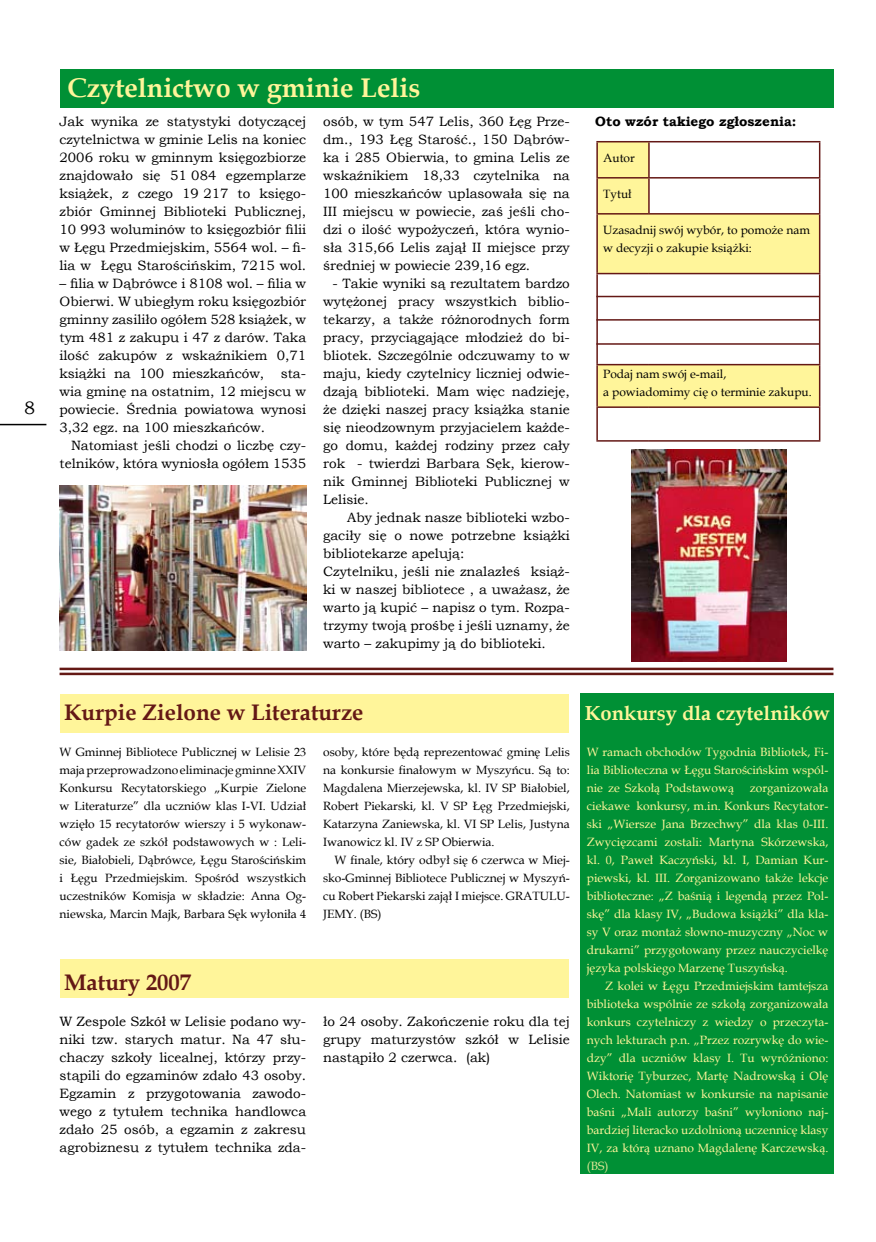
<style>
.page{position:relative;width:876px;height:1242px;background:#fff}
.page>*{position:absolute;margin:0;border:0;box-sizing:border-box;transform-origin:0 0}
.t1{font:700 27px "Book Antiqua";color:#fff59a}
.t2{font:700 22.5px "Book Antiqua";color:#641815}
.t3{font:700 20.25px "Book Antiqua";color:#fff59a}
.t4{font:13.5px/18px "Bookman Old Style";color:#000;text-align:justify}
.t5{font:700 13.5px "Bookman Old Style";color:#000}
.t6{font:12px/18px "Book Antiqua";color:#fff59a;text-align:justify}
.t7{font:12px/18px "Book Antiqua";color:#000;text-align:justify}
.t8{font:12px "Book Antiqua";color:#e7e998}
</style>
<div class="page">
<hr style="left:0;top:424px;width:46px;height:1px;background:#000">
<div style="left:580px;top:693px;width:253px;height:481px;background:#009035"></div>
<div style="left:60px;top:694px;width:509px;height:38px;background:#fff59a"></div>
<div style="left:60px;top:959px;width:509px;height:39px;background:#fff59a"></div>
<div style="left:60px;top:69px;width:773px;height:38px;background:#009035"></div>
<div style="left:597px;top:142px;width:52px;height:36px;background:#fff59a"></div>
<svg style="left:598px;top:179px;width:221px;height:227px"></svg>
<hr style="left:596px;top:179px;width:2px;height:34px;background:#641815">
<hr style="left:648px;top:179px;width:2px;height:34px;background:#641815">
<hr style="left:819px;top:179px;width:1px;height:34px;background:#641815">
<hr style="left:596px;top:213px;width:53px;height:2px;background:#641815">
<hr style="left:596px;top:215px;width:2px;height:58px;background:#641815">
<hr style="left:649px;top:213px;width:171px;height:2px;background:#641815">
<hr style="left:819px;top:215px;width:1px;height:58px;background:#641815">
<hr style="left:596px;top:273px;width:53px;height:1px;background:#641815">
<hr style="left:596px;top:274px;width:2px;height:90px;background:#641815">
<hr style="left:649px;top:273px;width:171px;height:1px;background:#641815">
<hr style="left:819px;top:274px;width:1px;height:90px;background:#641815">
<hr style="left:596px;top:364px;width:53px;height:1px;background:#641815">
<hr style="left:596px;top:365px;width:2px;height:41px;background:#641815">
<hr style="left:649px;top:364px;width:171px;height:1px;background:#641815">
<hr style="left:819px;top:365px;width:1px;height:41px;background:#641815">
<hr style="left:596px;top:406px;width:53px;height:2px;background:#641815">
<hr style="left:596px;top:408px;width:2px;height:32px;background:#641815">
<hr style="left:649px;top:406px;width:171px;height:2px;background:#641815">
<hr style="left:819px;top:408px;width:1px;height:32px;background:#641815">
<hr style="left:596px;top:440px;width:53px;height:1px;background:#641815">
<hr style="left:649px;top:440px;width:171px;height:1px;background:#641815">
<hr style="left:596px;top:141px;width:53px;height:1px;background:#641815">
<hr style="left:596px;top:142px;width:2px;height:35px;background:#641815">
<hr style="left:649px;top:141px;width:171px;height:1px;background:#641815">
<hr style="left:648px;top:142px;width:2px;height:35px;background:#641815">
<hr style="left:819px;top:142px;width:1px;height:35px;background:#641815">
<hr style="left:596px;top:177px;width:53px;height:2px;background:#641815">
<hr style="left:649px;top:177px;width:171px;height:2px;background:#641815">
<hr style="left:596px;top:296px;width:223px;height:1px;background:#641815">
<hr style="left:596px;top:319px;width:223px;height:2px;background:#641815">
<hr style="left:596px;top:343px;width:223px;height:2px;background:#641815">
<img style="left:60px;top:486px;width:246px;height:164px">
<img style="left:631px;top:449px;width:156px;height:212px">
<hr style="left:60px;top:667px;width:773px;height:3px;background:#641815">
<hr style="left:60px;top:672px;width:773px;height:3px;background:#641815">
<h1 class="t1" style="left:67px;top:70px;width:355px">Czytelnictwo w gminie Lelis</h1>
<p class="t4" style="left:60px;top:112px;width:248px">Jak wynika ze statystyki dotyczącej czytelnictwa w gminie Lelis na koniec 2006 roku w gminnym księgozbiorze znajdowało się 51 084 egzemplarze książek, z czego 19 217 to księgo&shy;zbiór Gminnej Biblioteki Publicznej, 10 993 woluminów to księgozbiór filii w Łęgu Przedmiejskim, 5564 wol. – fi&shy;lia w Łęgu Starościńskim, 7215 wol.</p>
<p class="t4" style="left:60px;top:274px;width:248px">– filia w Dąbrówce i 8108 wol. – filia w Obierwi. W ubiegłym roku księgozbiór gminny zasiliło ogółem 528 książek, w tym 481 z zakupu i 47 z darów. Taka ilość zakupów z wskaźnikiem 0,71 książki na 100 mieszkańców, sta&shy;wia gminę na ostatnim, 12 miejscu w powiecie. Średnia powiatowa wynosi 3,32 egz. na 100 mieszkańców.</p>
<p class="t4" style="left:60px;top:436px;width:248px;text-align:right">Natomiast jeśli chodzi o liczbę czy&shy;telników, która wyniosła ogółem 1535</p>
<p class="t4" style="left:323px;top:112px;width:248px">osób, w tym 547 Lelis, 360 Łęg Prze&shy;dm., 193 Łęg Starość., 150 Dąbrów&shy;ka i 285 Obierwia, to gmina Lelis ze wskaźnikiem 18,33 czytelnika na 100 mieszkańców uplasowała się na III miejscu w powiecie, zaś jeśli cho&shy;dzi o ilość wypożyczeń, która wynio&shy;sła 315,66 Lelis zajął II miejsce przy średniej w powiecie 239,16 egz.</p>
<p class="t4" style="left:323px;top:274px;width:248px;text-indent:9px">- Takie wyniki są rezultatem bardzo wytężonej pracy wszystkich biblio&shy;tekarzy, a także różnorodnych form pracy, przyciągające młodzież do bi&shy;bliotek. Szczególnie odczuwamy to w maju, kiedy czytelnicy liczniej odwie&shy;dzają biblioteki. Mam więc nadzieję, że dzięki naszej pracy książka stanie się nieodzownym przyjacielem każde&shy;go domu, każdej rodziny przez cały rok - twierdzi Barbara Sęk, kierow&shy;nik Gminnej Biblioteki Publicznej w Lelisie.</p>
<p class="t4" style="left:323px;top:508px;width:248px;text-align:left;text-indent:24px">Aby jednak nasze biblioteki wzbo&shy;gaciły się o nowe potrzebne książki bibliotekarze apelują:<br>Czytelniku, jeśli nie znalazłeś książ&shy;ki w naszej bibliotece , a uważasz, że warto ją kupić – napisz o tym. Rozpa&shy;trzymy twoją prośbę i jeśli uznamy, że warto – zakupimy ją do biblioteki.</p>
<p class="t5" style="left:595px;top:112px;width:203px">Oto wzór takiego zgłoszenia:</p>
<p class="t7" style="left:603px;top:149px;width:33px">Autor</p>
<p class="t7" style="left:603px;top:185px;width:30px">Tytuł</p>
<p class="t7" style="left:603px;top:221px;width:208px">Uzasadnij swój wybór, to pomoże nam w decyzji o zakupie książki:</p>
<p class="t7" style="left:603px;top:365px;width:210px">Podaj nam swój e-mail,<br>a powiadomimy cię o terminie zakupu.</p>
<h2 class="t2" style="left:64px;top:697px;width:301px">Kurpie Zielone w Literaturze</h2>
<p class="t7" style="left:60px;top:743px;width:248px">W Gminnej Bibliotece Publicznej w Lelisie 23 maja przeprowadzono eliminacje gminne XXIV Konkursu Recytatorskiego „Kurpie Zielone w Literaturze” dla uczniów klas I-VI. Udział wzięło 15 recytatorów wierszy i 5 wykonaw&shy;ców gadek ze szkół podstawowych w : Leli&shy;sie, Białobieli, Dąbrówce, Łęgu Starościńskim i Łęgu Przedmiejskim. Spośród wszystkich uczestników Komisja w składzie: Anna Og&shy;niewska, Marcin Majk, Barbara Sęk wyłoniła 4</p>
<p class="t7" style="left:323px;top:743px;width:248px">osoby, które będą reprezentować gminę Lelis na konkursie finałowym w Myszyńcu. Są to:<br>Magdalena Mierzejewska, kl. IV SP Białobiel, Robert Piekarski, kl. V SP Łęg Przedmiejski, Katarzyna Zaniewska, kl. VI SP Lelis, Justyna Iwanowicz kl. IV z SP Obierwia.</p>
<p class="t7" style="left:323px;top:851px;width:248px;text-indent:11px">W finale, który odbył się 6 czerwca w Miej&shy;sko-Gminnej Bibliotece Publicznej w Myszyń&shy;cu Robert Piekarski zajął I miejsce. GRATULU-JEMY. (BS)</p>
<h2 class="t2" style="left:64px;top:967px;width:128px">Matury 2007</h2>
<p class="t4" style="left:60px;top:1012px;width:248px">W Zespole Szkół w Lelisie podano wy&shy;niki tzw. starych matur. Na 47 słu&shy;chaczy szkoły licealnej, którzy przy&shy;stąpili do egzaminów zdało 43 osoby.<br>Egzamin z przygotowania zawodo&shy;wego z tytułem technika handlowca zdało 25 osób, a egzamin z zakresu agrobiznesu z tytułem technika zda-</p>
<p class="t4" style="left:323px;top:1012px;width:248px">ło 24 osoby. Zakończenie roku dla tej grupy maturzystów szkół w Lelisie nastąpiło 2 czerwca. (ak)</p>
<h3 class="t3" style="left:585px;top:699px;width:247px">Konkursy dla czytelników</h3>
<p class="t6" style="left:587px;top:743px;width:243px">W ramach obchodów Tygodnia Bibliotek, Fi&shy;lia Biblioteczna w Łęgu Starościńskim wspól&shy;nie ze Szkołą Podstawową</p>
<p class="t6" style="left:587px;top:779px;width:243px;text-indent:163px">zorganizowała ciekawe konkursy, m.in. Konkurs Recytator&shy;ski „Wiersze Jana Brzechwy” dla klas 0-III.<br>Zwycięzcami zostali: Martyna Skórzewska, kl. 0, Paweł Kaczyński, kl. I, Damian Kur&shy;piewski, kl. III. Zorganizowano także lekcje biblioteczne: „Z baśnią i legendą przez Pol&shy;skę” dla klasy IV, „Budowa książki” dla kla&shy;sy V oraz montaż słowno-muzyczny „Noc w drukarni” przygotowany przez nauczycielkę języka polskiego Marzenę Tuszyńską.</p>
<p class="t6" style="left:587px;top:977px;width:243px;text-indent:18px">Z kolei w Łęgu Przedmiejskim tamtejsza biblioteka wspólnie ze szkołą zorganizowała konkurs czytelniczy z wiedzy o przeczyta&shy;nych lekturach p.n. „Przez rozrywkę do wie&shy;dzy” dla uczniów klasy I. Tu wyróżniono:<br>Wiktorię Tyburzec, Martę Nadrowską i Olę Olech. Natomiast w konkursie na napisanie baśni „Mali autorzy baśni” wyłoniono naj&shy;bardziej literacko uzdolnioną uczennicę klasy IV, za którą uznano Magdalenę Karczewską.</p>
<p class="t8" style="left:587px;top:1158px;width:23px">(BS)</p>
</div>
